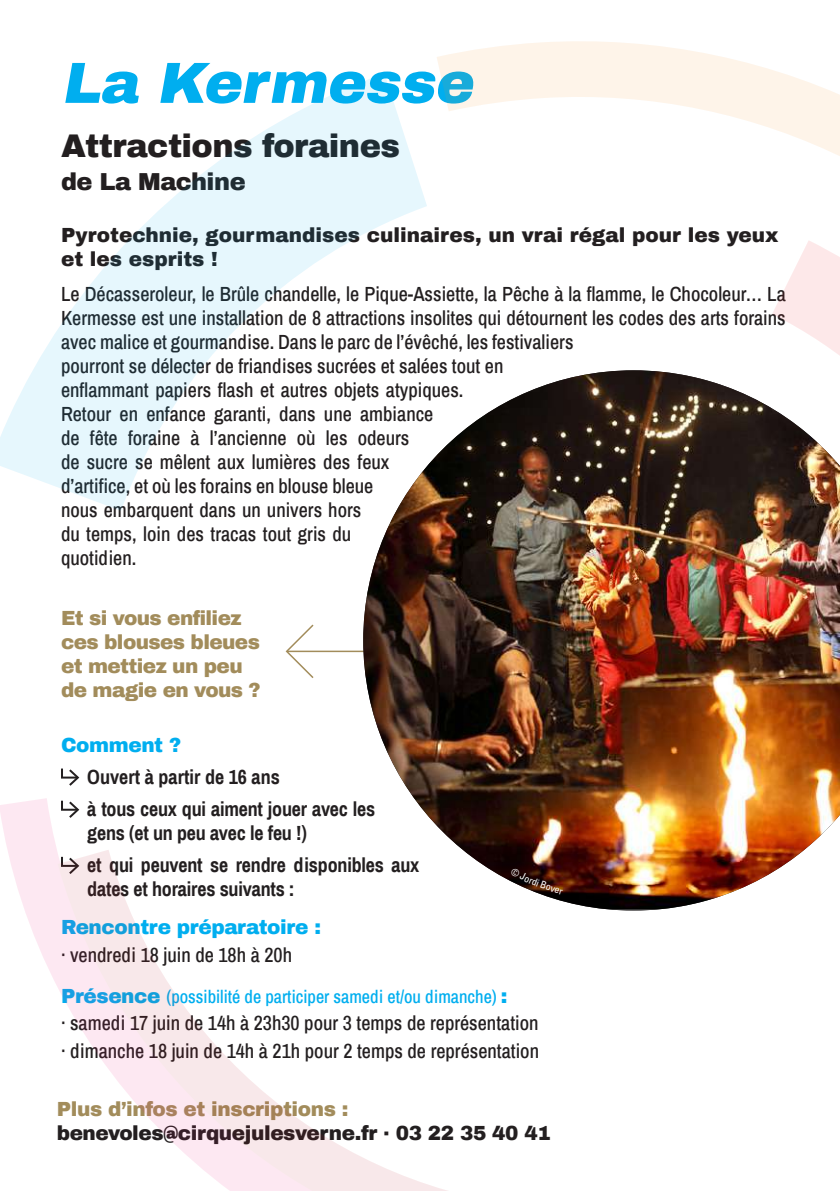
<style>
.page{position:relative;width:840px;height:1191px;background:#fff}
.page>*{position:absolute;margin:0;border:0;box-sizing:border-box;transform-origin:0 0}
.t1{font:italic 900 58px "Archivo";color:#00aeef}
.t2{font:900 32px "Archivo";letter-spacing:-.02em;color:#231f20}
.t3{font:900 24px "Archivo";letter-spacing:-.02em;color:#231f20}
.t4{font:500 20px/24px "Archivo Narrow";color:#231f20}
.t5{font:700 20px/32.2px "Archivo Narrow";letter-spacing:-.01em;color:#231f20}
.t6{font:900 20px/24px "Archivo";letter-spacing:-.03em;color:#a28c5b}
.t7{font:900 20px/24px "Archivo";color:#231f20}
.t8{font:900 20px "Archivo";letter-spacing:-.02em;color:#231f20}
.t9{font:900 20px "Archivo";letter-spacing:-.02em;color:#00aeef}
.t10{font:500 18px "Archivo Narrow";color:#00aeef}
.s1{font-family:"Archivo";font-weight:900;font-size:20px}
</style>
<div class="page">
<svg style="left:285px;top:624px;width:78px;height:54px"></svg>
<img style="left:363px;top:456px;width:476px;height:454px">
<svg style="left:61px;top:768px;width:19px;height:18px"></svg>
<img style="left:436px;top:41px;width:403px;height:613px">
<img style="left:771px;top:240px;width:68px;height:432px">
<svg style="left:0;top:74px;width:427px;height:437px"></svg>
<svg style="left:0;top:798px;width:535px;height:189px"></svg>
<svg style="left:58px;top:849px;width:484px;height:342px"></svg>
<svg style="left:510px;top:867px;width:53px;height:27px"></svg>
<h1 class="t1" style="left:61px;top:47px;width:425px">La Kermesse</h1>
<h2 class="t2" style="left:61px;top:126px;width:340px">Attractions foraines</h2>
<p class="t3" style="left:61px;top:167px;width:186px">de La Machine</p>
<p class="t7" style="left:61px;top:223px;width:718px">Pyrotechnie, gourmandises culinaires, un vrai régal pour les yeux et les esprits !</p>
<p class="t4" style="left:61px;top:281px;width:725px">Le Décasseroleur, le Brûle chandelle, le Pique-Assiette, la Pêche à la flamme, le Chocoleur… La Kermesse est une installation de 8 attractions insolites qui détournent les codes des arts forains avec malice et gourmandise. Dans le parc de l’évêché, les festivaliers<br>pourront se délecter de friandises sucrées et salées tout en<br>enflammant papiers flash et autres objets atypiques.<br>Retour en enfance garanti, dans une ambiance<br>de fête foraine à l’ancienne où les odeurs<br>de sucre se mêlent aux lumières des feux<br>d’artifice, et où les forains en blouse bleue<br>nous embarquent dans un univers hors<br>du temps, loin des tracas tout gris du<br>quotidien.</p>
<p class="t6" style="left:61px;top:606px;width:201px">Et si vous enfiliez ces blouses bleues et mettiez un peu de magie en vous ?</p>
<p class="t9" style="left:61px;top:732px;width:122px">Comment ?</p>
<p class="t5" style="left:87px;top:760px;width:289px">Ouvert à partir de 16 ans<br>à tous ceux qui aiment jouer avec les</p>
<p class="t5" style="left:87px;top:816px;width:333px">gens (et un peu avec le feu !)<br>et qui peuvent se rendre disponibles aux</p>
<p class="t5" style="left:87px;top:872px;width:208px">dates et horaires suivants :</p>
<p class="t9" style="left:61px;top:915px;width:261px">Rencontre préparatoire :</p>
<p class="t4" style="left:61px;top:942px;width:232px">· vendredi 18 juin de 18h à 20h</p>
<p class="t10" style="left:61px;top:984px;width:448px"><span class="s1">Présence</span> (possibilité de participer samedi et/ou dimanche) <span class="s1">:</span></p>
<p class="t4" style="left:61px;top:1008px;width:479px;line-height:27.4px">· samedi 17 juin de 14h à 23h30 pour 3 temps de représentation · dimanche 18 juin de 14h à 21h pour 2 temps de représentation</p>
<p class="t6" style="left:57px;top:1097px;width:293px">Plus d’infos et inscriptions :</p>
<p class="t8" style="left:57px;top:1120px;width:495px">benevoles@cirquejulesverne.fr · 03 22 35 40 41</p>
</div>
